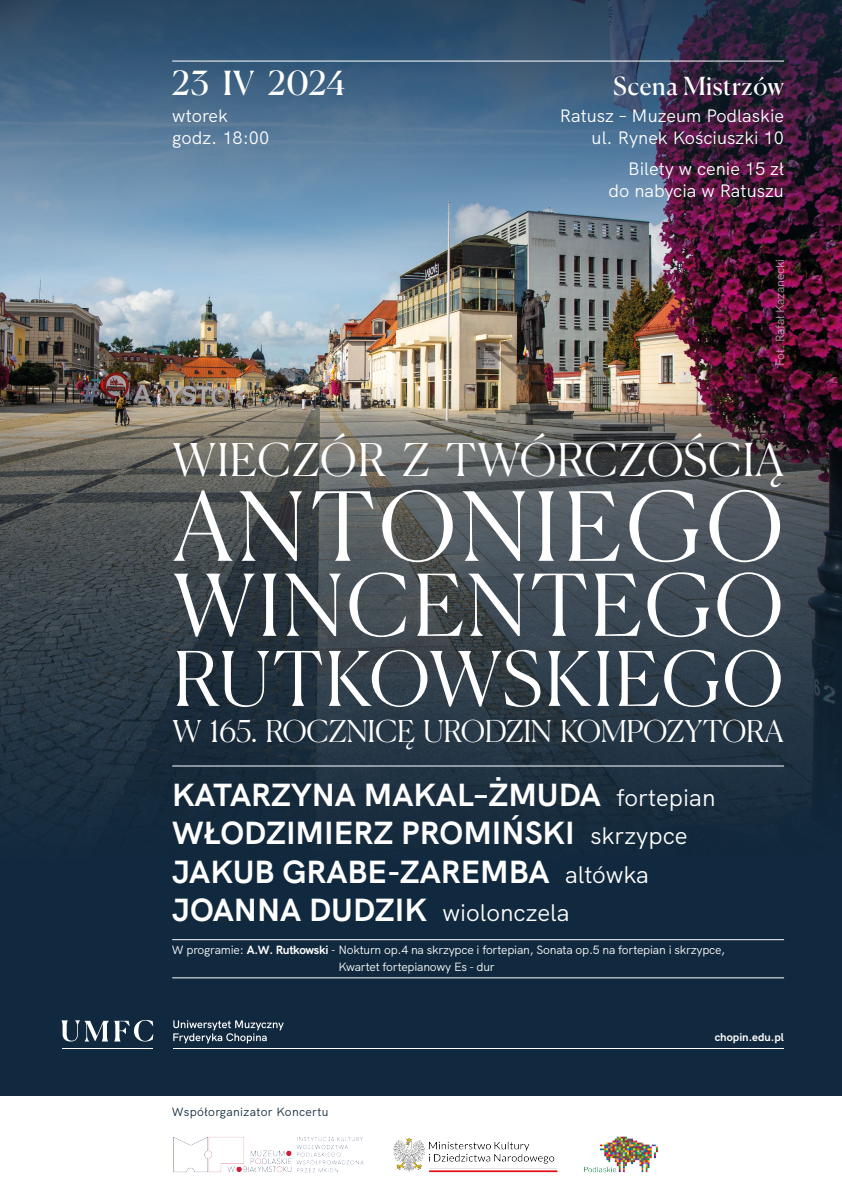
<style>
.page{position:relative;width:842px;height:1191px;background:#fff}
.page>*{position:absolute;margin:0;border:0;box-sizing:border-box;transform-origin:0 0}
.events_base_text_blocs{font:300 95px "Canela";letter-spacing:.055em;color:#fff}
.events_base_text_blocs-2{font:300 85px "Canela";letter-spacing:.035em;color:#fff}
.events_base_text_blocs-3{font:300 75px "Canela";letter-spacing:.025em;color:#fff}
.events_base_text_blocs-4{font:300 45px "Canela";letter-spacing:.02em;color:#fff}
.events_base_text_blocs-5{font:33.1px "Canela";letter-spacing:.025em;color:#fff}
.events_base_text_blocs-6{font:700 32px "HK Grotesk";color:#fff}
.events_base_text_blocs-7{font:300 30px "Canela";letter-spacing:-.01em;color:#fff}
.events_base_text_blocs-8{font:24.9px "Canela";letter-spacing:.025em;color:#fff}
.events_base_text_blocs-9{font:18px/22px "HK Grotesk";color:#fff;text-align:right}
.events_base_text_blocs-10{font:12px/16.6px "HK Grotesk";letter-spacing:-.02em;color:#fff}
.events_base_text_blocs-11{font:12px "HK Grotesk";letter-spacing:.025em;color:#11293e}
.t1{font:700 11.3px "HK Grotesk";color:#fff}
.s1{font-weight:400;font-size:24px}
.s2{font-weight:700}
</style>
<div class="page">
<div style="left:0;top:0;width:842px;height:1095px;background:#11293e"></div>
<img style="left:0;top:276px;width:842px;height:107px">
<svg style="left:0;top:383px;width:842px;height:447px"></svg>
<img style="left:0;top:0;width:842px;height:276px">
<hr style="left:173px;top:1047px;width:611px;height:1px;background:#fff">
<svg style="left:61px;top:1020px;width:92px;height:21px"></svg>
<hr style="left:63px;top:1047px;width:90px;height:1px;background:#fff">
<svg style="left:173px;top:1020px;width:111px;height:23px"></svg>
<hr style="left:172px;top:61px;width:612px;height:1px;background:#fff">
<hr style="left:172px;top:939px;width:612px;height:1px;background:#fff">
<hr style="left:172px;top:977px;width:612px;height:1px;background:#fff">
<hr style="left:172px;top:765px;width:612px;height:1px;background:#fff">
<img style="left:173px;top:1136px;width:485px;height:37px">
<p class="events_base_text_blocs-5" style="left:172px;top:57px;width:175px">23 IV 2024</p>
<p class="events_base_text_blocs-9" style="left:172px;top:103px;width:57px">wtorek</p>
<p class="events_base_text_blocs-9" style="left:172px;top:125px;width:99px">godz. 18:00</p>
<p class="events_base_text_blocs-8" style="left:613px;top:67px;width:172px">Scena Mistrzów</p>
<p class="events_base_text_blocs-9" style="left:560px;top:103px;width:226px">Ratusz – Muzeum Podlaskie</p>
<p class="events_base_text_blocs-9" style="left:592px;top:125px;width:194px">ul. Rynek Kościuszki 10</p>
<p class="events_base_text_blocs-9" style="left:608px;top:156px;width:177px">Bilety w cenie 15 zł do nabycia w Ratuszu</p>
<p class="events_base_text_blocs-10" style="left:770px;top:366px;width:109px;rotate:-90deg">Fot. Rafał Kazanecki</p>
<p class="events_base_text_blocs-4" style="left:173px;top:424px;width:613px">WIECZÓR Z TWÓRCZOŚCIĄ</p>
<p class="events_base_text_blocs" style="left:173px;top:451px;width:612px">ANTONIEGO</p>
<p class="events_base_text_blocs-2" style="left:173px;top:538px;width:612px">WINCENTEGO</p>
<p class="events_base_text_blocs-3" style="left:173px;top:619px;width:612px">RUTKOWSKIEGO</p>
<p class="events_base_text_blocs-7" style="left:172px;top:707px;width:613px">W 165. ROCZNICĘ URODZIN KOMPOZYTORA</p>
<p class="events_base_text_blocs-6" style="left:172px;top:770px;width:545px">KATARZYNA MAKAL–ŻMUDA <span class="s1">fortepian</span></p>
<p class="events_base_text_blocs-6" style="left:172px;top:808px;width:517px">WŁODZIMIERZ PROMIŃSKI <span class="s1">skrzypce</span></p>
<p class="events_base_text_blocs-6" style="left:172px;top:847px;width:478px">JAKUB GRABE-ZAREMBA <span class="s1">altówka</span></p>
<p class="events_base_text_blocs-6" style="left:172px;top:885px;width:399px">JOANNA DUDZIK <span class="s1">wiolonczela</span></p>
<p class="events_base_text_blocs-10" style="left:338px;top:940px;width:388px;text-indent:-166px">W programie: <span class="s2">A.W. Rutkowski</span> - Nokturn op.4 na skrzypce i fortepian, Sonata op.5 na fortepian i skrzypce,<br>Kwartet fortepianowy Es - dur</p>
<p class="events_base_text_blocs-11" style="left:172px;top:1102px;width:158px">Współorganizator Koncertu</p>
<p class="t1" style="left:715px;top:1028px;width:71px">chopin.edu.pl</p>
</div>
